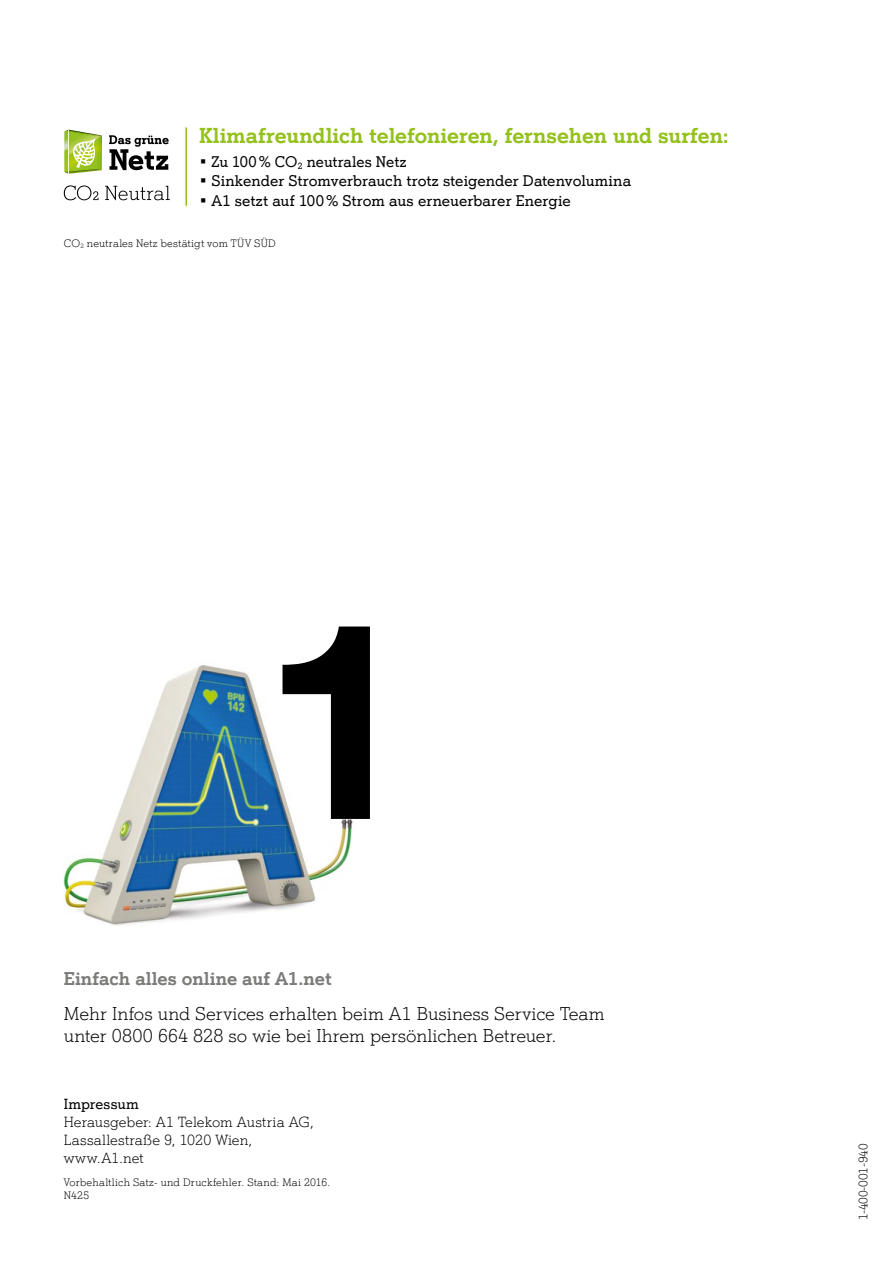
<style>
.page{position:relative;width:893px;height:1263px;background:#fff}
.page>*{position:absolute;margin:0;border:0;box-sizing:border-box;transform-origin:0 0}
.t1{font:700 21px "A1 Einfach";color:#94c11c}
.t2{font:18px/22.5px "A1 Einfach Leicht";letter-spacing:-.005em;color:#000}
.t3{font:700 18px "A1 Einfach";letter-spacing:.005em;color:#7b7b7a}
.t4{font:500 15px "A1 Einfach";color:#000}
.t5{font:14.25px/18px "A1 Einfach Leicht";letter-spacing:.01em;color:#000}
.t6{font:500 14.25px "A1 Einfach";letter-spacing:.005em;color:#000}
.t7{font:12px "A1 Einfach Leicht";letter-spacing:-.02em;color:#000}
.t8{font:10.5px/13.5px "A1 Einfach Leicht";letter-spacing:.02em;color:#000}
</style>
<div class="page">
<img style="left:63px;top:664px;width:290px;height:262px">
<svg style="left:283px;top:626px;width:87px;height:193px"></svg>
<div style="left:182px;top:124px;width:8px;height:85px;background:#fbfbfb"></div>
<hr style="left:185px;top:128px;width:2px;height:78px;background:#94c11c">
<svg style="left:105px;top:186px;width:65px;height:14px"></svg>
<svg style="left:64px;top:185px;width:34px;height:15px"></svg>
<svg style="left:64px;top:130px;width:38px;height:44px"></svg>
<svg style="left:109px;top:135px;width:60px;height:35px"></svg>
<h1 class="t1" style="left:199px;top:122px;width:531px">Klimafreundlich telefonieren, fernsehen und surfen:</h1>
<p class="t4" style="left:199px;top:152px;width:209px">• Zu 100% CO<sub>2</sub> neutrales Netz</p>
<p class="t4" style="left:199px;top:171px;width:434px">• Sinkender Stromverbrauch trotz steigender Datenvolumina</p>
<p class="t4" style="left:199px;top:191px;width:373px">• A1 setzt auf 100% Strom aus erneuerbarer Energie</p>
<p class="t8" style="left:64px;top:237px;width:214px">CO<sub>2</sub> neutrales Netz bestätigt vom TÜV SÜD</p>
<p class="t3" style="left:64px;top:967px;width:269px">Einfach alles online auf A1.net</p>
<p class="t2" style="left:64px;top:1002px;width:542px">Mehr Infos und Services erhalten beim A1 Business Service Team unter 0800 664 828 so wie bei Ihrem persönlichen Betreuer.</p>
<p class="t6" style="left:64px;top:1095px;width:77px">Impressum</p>
<p class="t5" style="left:64px;top:1113px;width:252px">Herausgeber: A1 Telekom Austria AG,<br>Lassallestraße 9, 1020 Wien, www.A1.net</p>
<p class="t8" style="left:64px;top:1175px;width:268px">Vorbehaltlich Satz- und Druckfehler. Stand: Mai 2016.<br>N425</p>
<p class="t7" style="left:856px;top:1220px;width:78px;rotate:-90deg">1-400-001-940</p>
</div>
